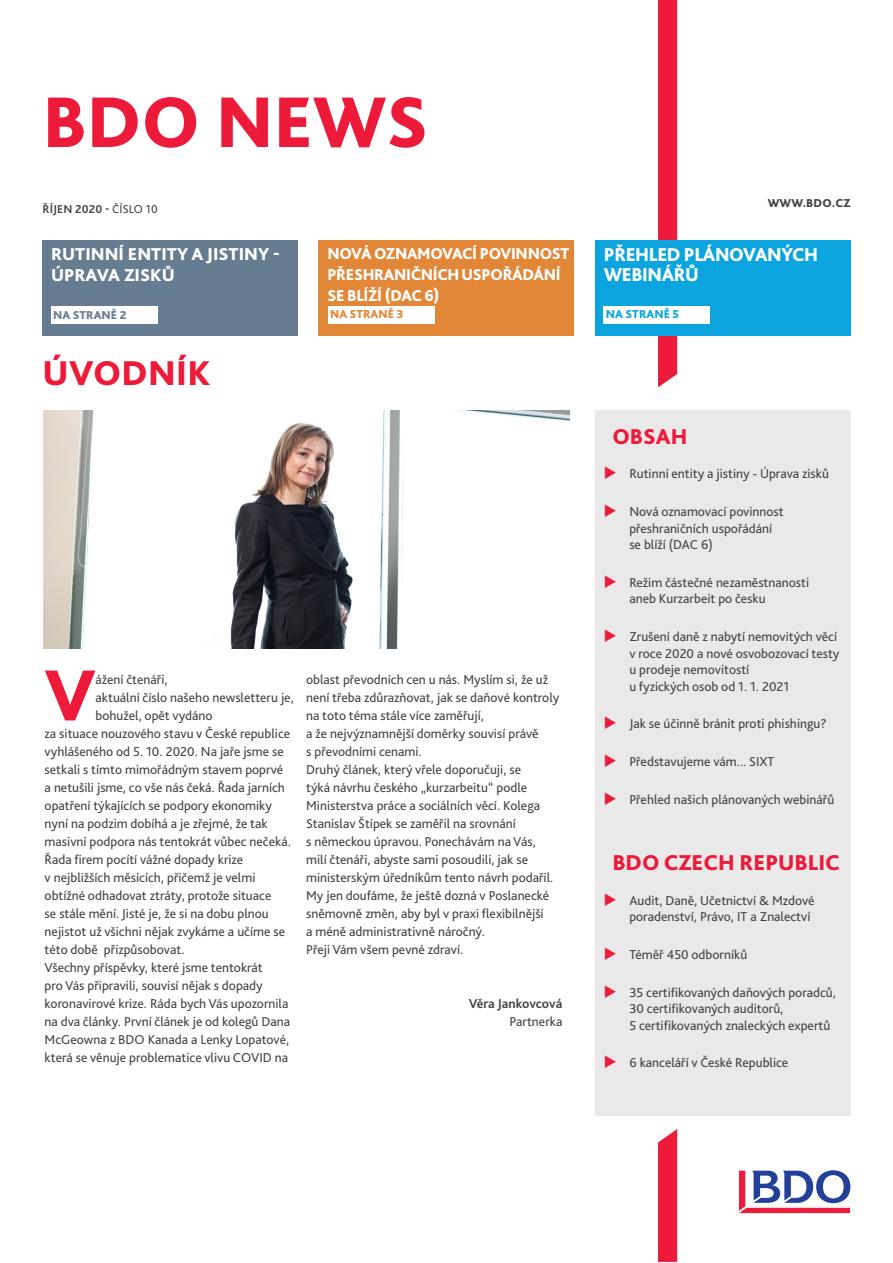
<style>
.page{position:relative;width:893px;height:1263px;background:#fff}
.page>*{position:absolute;margin:0;border:0;box-sizing:border-box;transform-origin:0 0}
.Body_copy{font:800 75.15px "Bliss Pro";color:#ed1a3a}
.t1{font:800 75px "Bliss Pro";color:#ed1a3a}
.t2{font:800 36px "Bliss Pro";letter-spacing:.01em;color:#ed1a3a}
.t3{font:800 22.5px "Bliss Pro";color:#ed1a3a}
.t4{font:800 19.5px/19.5px "Bliss Pro";letter-spacing:-.02em;color:#fff}
.t5{font:800 18px/21px "Bliss Pro";color:#fff}
.t6{font:800 16.5px/21px "Bliss Pro";letter-spacing:-.02em;color:#fff}
.Body_copy-2{font:13.5px/18px "Bliss Pro";color:#464240}
.Body_copy-3{font:700 13.5px "Bliss Pro";letter-spacing:-.005em;color:#464240}
.t7{font:700 12px "Bliss Pro";letter-spacing:.01em;color:#464240}
.t8{font:800 12px "Bliss Pro";letter-spacing:.01em;color:#464240}
.t9{font:800 12px "Bliss Pro";color:#0ca4de}
.t10{font:800 12px "Bliss Pro";color:#e18737}
.t11{font:800 12px "Bliss Pro";color:#667c90}
.s1{font-weight:400}
</style>
<div class="page">
<svg style="left:658px;top:1129px;width:19px;height:133px;background:#ed2644"></svg>
<svg style="left:658px;top:0;width:19px;height:387px;background:#ed1f3e"></svg>
<div style="left:43px;top:240px;width:255px;height:96px;background:#667c90"></div>
<div style="left:319px;top:240px;width:255px;height:96px;background:#e18737"></div>
<div style="left:595px;top:240px;width:255px;height:96px;background:#0ca4de"></div>
<div style="left:604px;top:306px;width:106px;height:17px;background:#fff"></div>
<div style="left:595px;top:410px;width:255px;height:706px;background:#e9e9e9"></div>
<div style="left:328px;top:306px;width:106px;height:17px;background:#fff"></div>
<svg style="left:739px;top:1170px;width:111px;height:43px"></svg>
<img style="left:44px;top:410px;width:526px;height:238px">
<div style="left:51px;top:307px;width:106px;height:17px;background:#fff"></div>
<p class="t1" style="left:43px;top:76px;width:387px">BDO NEWS</p>
<p class="t8" style="left:768px;top:196px;width:84px">WWW.BDO.CZ</p>
<p class="t7" style="left:43px;top:202px;width:117px">ŘÍJEN 2020 - <span class="s1">ČÍSLO 10</span></p>
<p class="t5" style="left:51px;top:243px;width:230px">RUTINNÍ ENTITY A JISTINY -<br>ÚPRAVA ZISKŮ</p>
<p class="t6" style="left:327px;top:242px;width:244px">NOVÁ OZNAMOVACÍ POVINNOST<br>PŘESHRANIČNÍCH USPOŘÁDÁNÍ<br>SE BLÍŽÍ (DAC 6)</p>
<p class="t4" style="left:604px;top:244px;width:216px">PŘEHLED PLÁNOVANÝCH<br>WEBINÁŘŮ</p>
<p class="t9" style="left:606px;top:307px;width:75px">NA STRANĚ 5</p>
<p class="t10" style="left:330px;top:306px;width:75px">NA STRANĚ 3</p>
<p class="t11" style="left:53px;top:307px;width:75px">NA STRANĚ 2</p>
<p class="t2" style="left:43px;top:350px;width:170px">ÚVODNÍK</p>
<p class="Body_copy" style="left:45px;top:648px;width:52px">V</p>
<p class="Body_copy-2" style="left:96px;top:670px;width:73px">ážení čtenáři,</p>
<p class="Body_copy-2" style="left:96px;top:688px;width:200px">aktuální číslo našeho newsletteru je,</p>
<p class="Body_copy-2" style="left:96px;top:706px;width:118px">bohužel, opět vydáno</p>
<p class="Body_copy-2" style="left:45px;top:724px;width:247px">za situace nouzového stavu v České republice</p>
<p class="Body_copy-2" style="left:45px;top:742px;width:241px">vyhlášeného od 5. 10. 2020. Na jaře jsme se</p>
<p class="Body_copy-2" style="left:45px;top:760px;width:240px">setkali s tímto mimořádným stavem poprvé</p>
<p class="Body_copy-2" style="left:45px;top:778px;width:242px">a netušili jsme, co vše nás čeká. Řada jarních</p>
<p class="Body_copy-2" style="left:45px;top:796px;width:229px">opatření týkajících se podpory ekonomiky</p>
<p class="Body_copy-2" style="left:45px;top:814px;width:224px">nyní na podzim dobíhá a je zřejmé, že tak</p>
<p class="Body_copy-2" style="left:45px;top:832px;width:248px">masivní podpora nás tentokrát vůbec nečeká.</p>
<p class="Body_copy-2" style="left:45px;top:850px;width:200px">Řada firem pocítí vážné dopady krize</p>
<p class="Body_copy-2" style="left:45px;top:868px;width:212px">v nejbližších měsících, přičemž je velmi</p>
<p class="Body_copy-2" style="left:45px;top:886px;width:228px">obtížné odhadovat ztráty, protože situace</p>
<p class="Body_copy-2" style="left:45px;top:904px;width:226px">se stále mění. Jisté je, že si na dobu plnou</p>
<p class="Body_copy-2" style="left:45px;top:922px;width:242px">nejistot už všichni nějak zvykáme a učíme se</p>
<p class="Body_copy-2" style="left:45px;top:940px;width:141px">této době přizpůsobovat.</p>
<p class="Body_copy-2" style="left:45px;top:958px;width:247px">Všechny příspěvky, které jsme tentokrát<br>pro Vás připravili, souvisí nějak s dopady koronavirové krize. Ráda bych Vás upozornila na dva články. První článek je od kolegů Dana McGeowna z BDO Kanada a Lenky Lopatové, která se věnuje problematice vlivu COVID na</p>
<p class="Body_copy-2" style="left:306px;top:670px;width:255px">oblast převodních cen u nás. Myslím si, že už není třeba zdůrazňovat, jak se daňové kontroly na toto téma stále více zaměřují,<br>a že nejvýznamnější doměrky souvisí právě<br>s převodními cenami.</p>
<p class="Body_copy-2" style="left:306px;top:760px;width:249px">Druhý článek, který vřele doporučuji, se<br>týká návrhu českého „kurzarbeitu“ podle Ministerstva práce a sociálních věcí. Kolega Stanislav Štípek se zaměřil na srovnání<br>s německou úpravou. Ponechávám na Vás, milí čtenáři, abyste sami posoudili, jak se ministerským úředníkům tento návrh podařil.<br>My jen doufáme, že ještě dozná v Poslanecké sněmovně změn, aby byl v praxi flexibilnější a méně administrativně náročný.</p>
<p class="Body_copy-2" style="left:306px;top:940px;width:159px">Přeji Vám všem pevné zdraví.</p>
<p class="Body_copy-3" style="left:469px;top:995px;width:95px">Věra Jankovcová</p>
<p class="Body_copy-2" style="left:509px;top:1012px;width:54px">Partnerka</p>
<p class="t3" style="left:612px;top:422px;width:76px">OBSAH</p>
<p class="Body_copy-2" style="left:629px;top:464px;width:201px">Rutinní entity a jistiny - Úprava zisků</p>
<p class="Body_copy-2" style="left:629px;top:503px;width:156px;line-height:16.5px">Nová oznamovací povinnost přeshraničních uspořádání se blíží (DAC 6)</p>
<p class="Body_copy-2" style="left:629px;top:574px;width:181px;line-height:16.5px">Režim částečné nezaměstnanosti aneb Kurzarbeit po česku</p>
<p class="Body_copy-2" style="left:629px;top:628px;width:212px;line-height:16.5px">Zrušení daně z nabytí nemovitých věcí v roce 2020 a nové osvobozovací testy u prodeje nemovitostí<br>u fyzických osob od 1. 1. 2021</p>
<p class="Body_copy-2" style="left:629px;top:714px;width:199px">Jak se účinně bránit proti phishingu?</p>
<p class="Body_copy-2" style="left:629px;top:752px;width:147px">Představujeme vám... SIXT</p>
<p class="Body_copy-2" style="left:629px;top:790px;width:206px">Přehled našich plánovaných webinářů</p>
<p class="t3" style="left:612px;top:848px;width:229px">BDO CZECH REPUBLIC</p>
<p class="Body_copy-2" style="left:629px;top:892px;width:187px;line-height:16.5px">Audit, Daně, Učetnictví &amp; Mzdové poradenství, Právo, IT a Znalectví</p>
<p class="Body_copy-2" style="left:629px;top:945px;width:119px">Téměř 450 odborníků</p>
<p class="Body_copy-2" style="left:629px;top:984px;width:208px;line-height:16.5px">35 certifikovaných daňových poradců,<br>30 certifikovaných auditorů,<br>5 certifikovaných znaleckých expertů</p>
<p class="Body_copy-2" style="left:629px;top:1054px;width:161px">6 kanceláří v České Republice</p>
</div>
